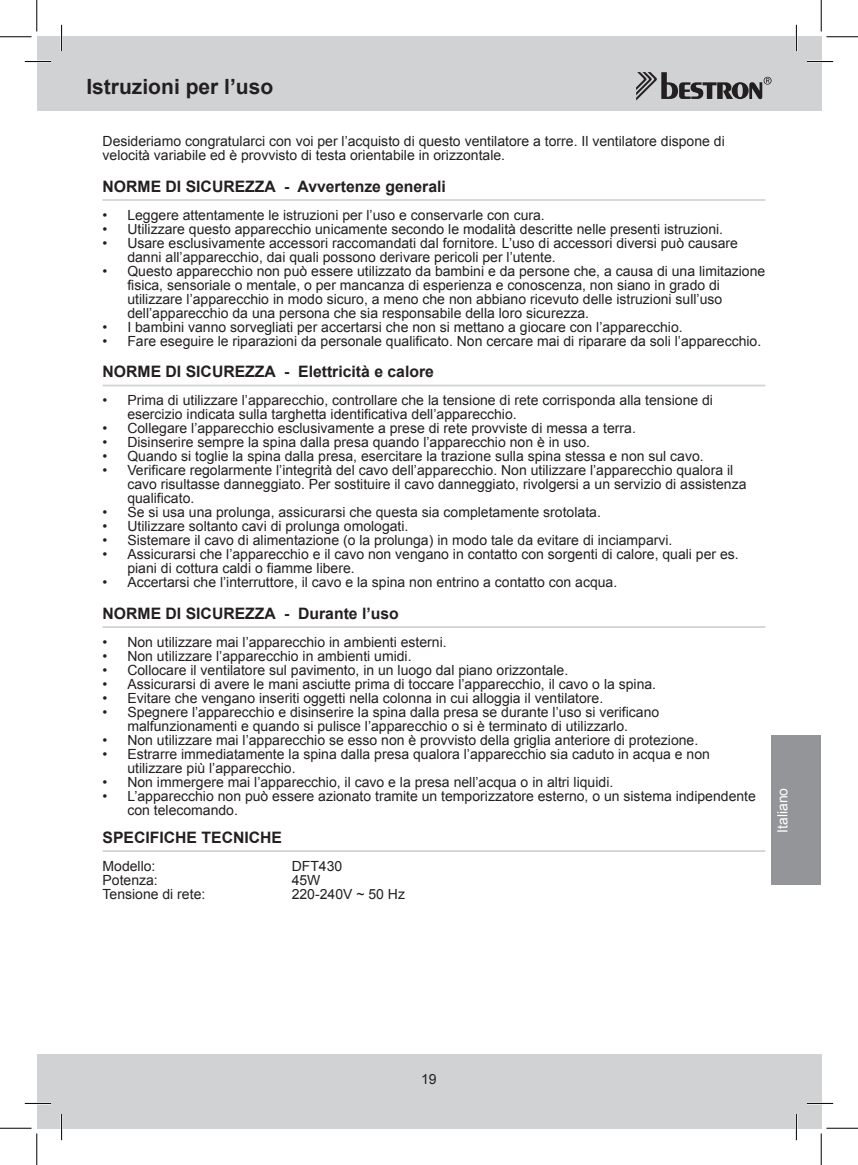
<style>
.page{position:relative;width:858px;height:1165px;background:#fff}
.page>*{position:absolute;margin:0;border:0;box-sizing:border-box;transform-origin:0 0}
.t1{font:700 21px "Arial";color:#231f20}
.t2{font:700 15.75px "Arial";color:#231f20}
.t3{font:14px/14px "Arial";color:#231f20}
.t4{font:14px "Arial";color:#fff}
</style>
<div class="page">
<div style="left:37px;top:37px;width:784px;height:74px;background:#d1d2d4"></div>
<div style="left:37px;top:1054px;width:784px;height:74px;background:#d1d2d4"></div>
<svg style="left:636px;top:72px;width:135px;height:29px"></svg>
<div style="left:771px;top:735px;width:50px;height:150px;background:#939598"></div>
<hr style="left:102px;top:199px;width:663px;height:2px;background:#d1d2d4">
<hr style="left:102px;top:385px;width:663px;height:1px;background:#d1d2d4">
<hr style="left:102px;top:626px;width:663px;height:2px;background:#d1d2d4">
<hr style="left:102px;top:850px;width:663px;height:2px;background:#d1d2d4">
<hr style="left:25px;top:60px;width:26px;height:3px;background:#fff">
<hr style="left:806px;top:60px;width:26px;height:3px;background:#fff">
<hr style="left:25px;top:1102px;width:26px;height:2px;background:#fff">
<hr style="left:806px;top:1102px;width:26px;height:2px;background:#fff">
<hr style="left:60px;top:25px;width:3px;height:26px;background:#fff">
<hr style="left:60px;top:1114px;width:3px;height:26px;background:#fff">
<hr style="left:795px;top:25px;width:2px;height:26px;background:#fff">
<hr style="left:795px;top:1114px;width:2px;height:26px;background:#fff">
<svg style="left:25px;top:61px;width:26px;height:1px"></svg>
<svg style="left:806px;top:61px;width:26px;height:1px"></svg>
<svg style="left:25px;top:1103px;width:26px;height:1px"></svg>
<svg style="left:806px;top:1103px;width:26px;height:1px"></svg>
<svg style="left:61px;top:25px;width:1px;height:26px"></svg>
<svg style="left:61px;top:1114px;width:1px;height:26px"></svg>
<svg style="left:795px;top:25px;width:1px;height:26px"></svg>
<svg style="left:795px;top:1114px;width:1px;height:26px"></svg>
<hr style="left:0;top:36px;width:32px;height:1px;background:#000">
<hr style="left:826px;top:36px;width:31px;height:1px;background:#000">
<hr style="left:0;top:1128px;width:32px;height:1px;background:#000">
<hr style="left:826px;top:1128px;width:31px;height:1px;background:#000">
<hr style="left:36px;top:0;width:1px;height:32px;background:#000">
<hr style="left:36px;top:1133px;width:1px;height:32px;background:#000">
<hr style="left:820px;top:0;width:1px;height:32px;background:#000">
<hr style="left:820px;top:1133px;width:1px;height:32px;background:#000">
<h1 class="t1" style="left:86px;top:73px;width:188px">ISTRUZIONI PER L’USO</h1>
<p class="t3" style="left:102px;top:134px;width:623px">Desideriamo congratularci con voi per l’acquisto di questo ventilatore a torre. Il ventilatore dispone di velocità variabile ed è provvisto di testa orientabile in orizzontale.</p>
<p class="t2" style="left:102px;top:176px;width:345px">NORME DI SICUREZZA - AVVERTENZE GENERALI</p>
<p class="t3" style="left:102px;top:208px;width:443px">• Leggere attentamente le istruzioni per l’uso e conservarle con cura.</p>
<p class="t3" style="left:102px;top:222px;width:622px">• Utilizzare questo apparecchio unicamente secondo le modalità descritte nelle presenti istruzioni.</p>
<p class="t3" style="left:127px;top:236px;width:612px;text-indent:-25px">• Usare esclusivamente accessori raccomandati dal fornitore. L’uso di accessori diversi può causare danni all’apparecchio, dai quali possono derivare pericoli per l’utente.</p>
<p class="t3" style="left:127px;top:264px;width:639px;text-indent:-25px">• Questo apparecchio non può essere utilizzato da bambini e da persone che, a causa di una limitazione fisica, sensoriale o mentale, o per mancanza di esperienza e conoscenza, non siano in grado di utilizzare l’apparecchio in modo sicuro, a meno che non abbiano ricevuto delle istruzioni sull’uso dell’apparecchio da una persona che sia responsabile della loro sicurezza.</p>
<p class="t3" style="left:102px;top:320px;width:581px">• I bambini vanno sorvegliati per accertarsi che non si mettano a giocare con l’apparecchio.</p>
<p class="t3" style="left:102px;top:334px;width:660px">• Fare eseguire le riparazioni da personale qualificato. Non cercare mai di riparare da soli l’apparecchio.</p>
<p class="t2" style="left:102px;top:361px;width:333px">NORME DI SICUREZZA - ELETTRICITÀ E CALORE</p>
<p class="t3" style="left:127px;top:393px;width:587px;text-indent:-25px">• Prima di utilizzare l’apparecchio, controllare che la tensione di rete corrisponda alla tensione di esercizio indicata sulla targhetta identificativa dell’apparecchio.</p>
<p class="t3" style="left:102px;top:421px;width:534px">• Collegare l’apparecchio esclusivamente a prese di rete provviste di messa a terra.</p>
<p class="t3" style="left:102px;top:435px;width:489px">• Disinserire sempre la spina dalla presa quando l’apparecchio non è in uso.</p>
<p class="t3" style="left:102px;top:449px;width:602px">• Quando si toglie la spina dalla presa, esercitare la trazione sulla spina stessa e non sul cavo.</p>
<p class="t3" style="left:127px;top:463px;width:620px;text-indent:-25px">• Verificare regolarmente l’integrità del cavo dell’apparecchio. Non utilizzare l’apparecchio qualora il cavo risultasse danneggiato. Per sostituire il cavo danneggiato, rivolgersi a un servizio di assistenza qualificato.</p>
<p class="t3" style="left:102px;top:505px;width:499px">• Se si usa una prolunga, assicurarsi che questa sia completamente srotolata.</p>
<p class="t3" style="left:102px;top:519px;width:307px">• Utilizzare soltanto cavi di prolunga omologati.</p>
<p class="t3" style="left:102px;top:533px;width:571px">• Sistemare il cavo di alimentazione (o la prolunga) in modo tale da evitare di inciamparvi.</p>
<p class="t3" style="left:127px;top:547px;width:612px;text-indent:-25px">• Assicurarsi che l’apparecchio e il cavo non vengano in contatto con sorgenti di calore, quali per es. piani di cottura caldi o fiamme libere.</p>
<p class="t3" style="left:102px;top:575px;width:516px">• Accertarsi che l’interruttore, il cavo e la spina non entrino a contatto con acqua.</p>
<p class="t2" style="left:102px;top:603px;width:298px">NORME DI SICUREZZA - DURANTE L’USO</p>
<p class="t3" style="left:102px;top:635px;width:345px">• Non utilizzare mai l’apparecchio in ambienti esterni.</p>
<p class="t3" style="left:102px;top:649px;width:310px">• Non utilizzare l’apparecchio in ambienti umidi.</p>
<p class="t3" style="left:102px;top:663px;width:467px">• Collocare il ventilatore sul pavimento, in un luogo dal piano orizzontale.</p>
<p class="t3" style="left:102px;top:677px;width:555px">• Assicurarsi di avere le mani asciutte prima di toccare l’apparecchio, il cavo o la spina.</p>
<p class="t3" style="left:102px;top:691px;width:502px">• Evitare che vengano inseriti oggetti nella colonna in cui alloggia il ventilatore.</p>
<p class="t3" style="left:102px;top:705px;width:558px;text-align:center">• Spegnere l’apparecchio e disinserire la spina dalla presa se durante l’uso si verificano malfunzionamenti e quando si pulisce l’apparecchio o si è terminato di utilizzarlo.</p>
<p class="t3" style="left:102px;top:733px;width:597px">• Non utilizzare mai l’apparecchio se esso non è provvisto della griglia anteriore di protezione.</p>
<p class="t3" style="left:127px;top:747px;width:584px;text-indent:-25px">• Estrarre immediatamente la spina dalla presa qualora l’apparecchio sia caduto in acqua e non utilizzare più l’apparecchio.</p>
<p class="t3" style="left:102px;top:775px;width:512px">• Non immergere mai l’apparecchio, il cavo e la presa nell’acqua o in altri liquidi.</p>
<p class="t3" style="left:127px;top:789px;width:630px;text-indent:-25px">• L’apparecchio non può essere azionato tramite un temporizzatore esterno, o un sistema indipendente con telecomando.</p>
<p class="t2" style="left:102px;top:827px;width:181px">SPECIFICHE TECNICHE</p>
<p class="t3" style="left:102px;top:859px;width:54px">Modello:</p>
<p class="t3" style="left:291px;top:859px;width:52px">DFT430</p>
<p class="t3" style="left:102px;top:873px;width:57px">Potenza:</p>
<p class="t3" style="left:291px;top:873px;width:30px">45W</p>
<p class="t3" style="left:102px;top:887px;width:104px">Tensione di rete:</p>
<p class="t3" style="left:291px;top:887px;width:115px">220-240V ~ 50 Hz</p>
<p class="t4" style="left:773px;top:833px;width:47px;rotate:-90deg">Italiano</p>
<p class="t3" style="left:421px;top:1072px;width:17px">19</p>
</div>
